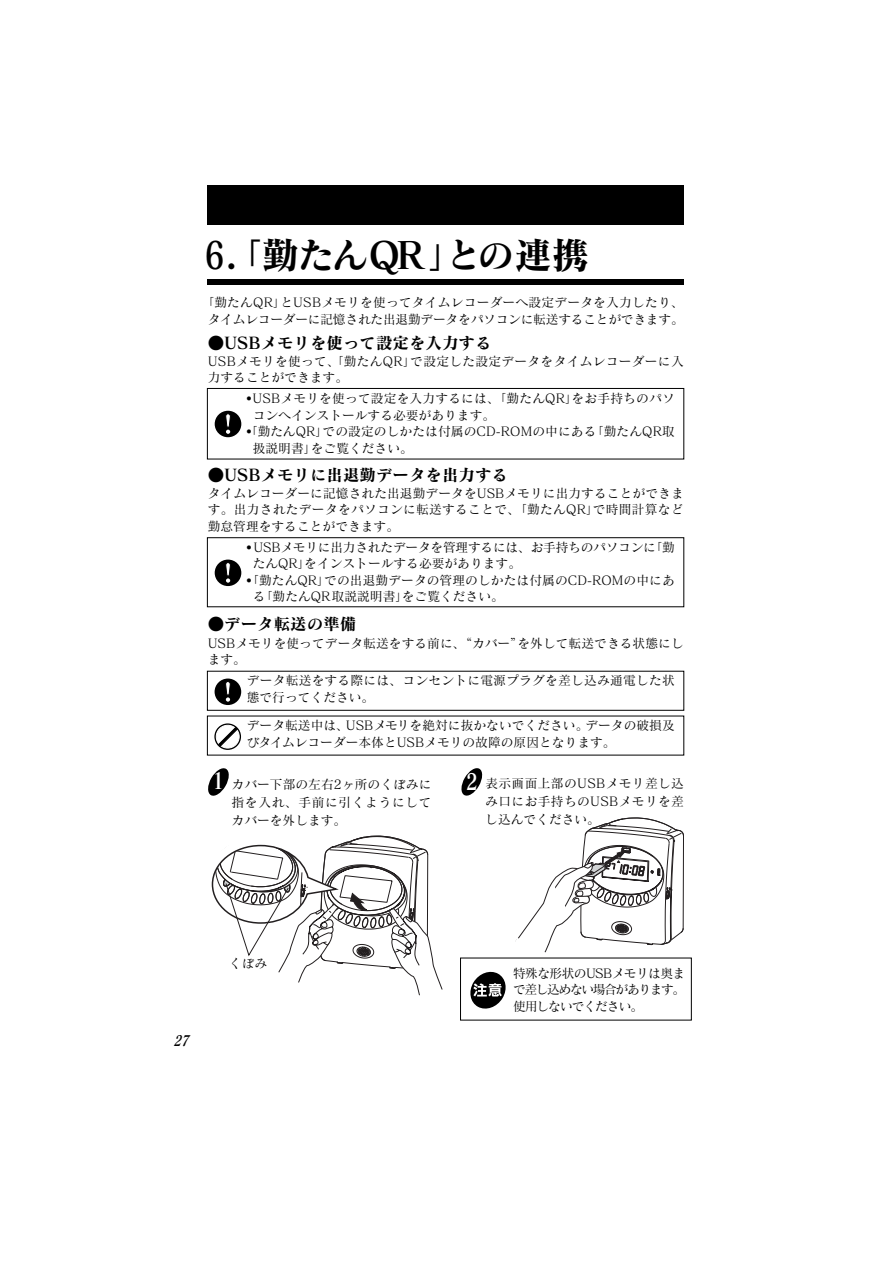
<style>
.page{position:relative;width:893px;height:1263px;background:#fff}
.page>*{position:absolute;margin:0;border:0;box-sizing:border-box;transform-origin:0 0}
.t1{font:37.5px "Matisse CID B";letter-spacing:-.05em;color:#000;scale:.8 1}
.t2{font:22.5px "Matisse CID B";color:#fff;scale:.8 1}
.t3{font:16.5px "Matisse CID B";color:#000}
.t4{font:italic 14.55px "Matisse CID B";color:#000;scale:.78 1}
.t5{font:12.75px/16.5px "Matisse CID M";letter-spacing:.005em;color:#000}
.t6{font:12.75px/16.5px "Matisse CID M";letter-spacing:-.02em;color:#000;text-align:center}
.t7{font:12.75px "Helvetica";color:#000}
.s1{font-family:"Helvetica"}
</style>
<div class="page">
<div style="left:207px;top:186px;width:476px;height:39px;background:#000"></div>
<div style="left:207px;top:279px;width:476px;height:6px;background:#000"></div>
<svg style="left:208px;top:768px;width:21px;height:28px"></svg>
<svg style="left:461px;top:768px;width:22px;height:28px"></svg>
<svg style="left:211px;top:835px;width:232px;height:161px"></svg>
<svg style="left:207px;top:388px;width:477px;height:323px"></svg>
<div style="left:214px;top:679px;width:27px;height:26px;background:#000;border-radius:50%"></div>
<svg style="left:225px;top:682px;width:6px;height:20px"></svg>
<svg style="left:214px;top:723px;width:27px;height:27px"></svg>
<div style="left:216px;top:725px;width:23px;height:23px;background:#fff;border:1px solid #fff;border-radius:50%"></div>
<svg style="left:219px;top:728px;width:18px;height:18px"></svg>
<svg style="left:470px;top:971px;width:36px;height:38px"></svg>
<svg style="left:514px;top:817px;width:170px;height:141px"></svg>
<div style="left:215px;top:411px;width:26px;height:26px;background:#000;border-radius:50%"></div>
<svg style="left:225px;top:414px;width:6px;height:20px"></svg>
<div style="left:215px;top:560px;width:26px;height:26px;background:#000;border-radius:50%"></div>
<svg style="left:225px;top:563px;width:6px;height:20px"></svg>
<h1 class="t1" style="left:205px;top:240px;width:482px">6.「勤たんQR」との連携</h1>
<p class="t6" style="left:201px;top:296px;width:484px">「勤たんQR」とUSBメモリを使ってタイムレコーダーへ設定データを入力したり、タイムレコーダーに記憶された出退勤データをパソコンに転送することができます。</p>
<p class="t3" style="left:208px;top:337px;width:285px">●USBメモリを使って設定を入力する</p>
<p class="t5" style="left:208px;top:354px;width:477px">USBメモリを使って、「勤たんQR」で設定した設定データをタイムレコーダーに入力することができます。</p>
<p class="t5" style="left:247px;top:392px;width:429px"><span class="s1">•</span>USBメモリを使って設定を入力するには、「勤たんQR」をお手持ちのパソ</p>
<p class="t5" style="left:253px;top:408px;width:244px">コンへインストールする必要があります。</p>
<p class="t5" style="left:245px;top:425px;width:85px">「勤たんQR」</p>
<p class="t7" style="left:247px;top:427px;width:6px">•</p>
<p class="t5" style="left:253px;top:425px;width:423px;text-indent:70px">での設定のしかたは付属のCD-ROMの中にある「勤たんQR取扱説明書」をご覧ください。</p>
<p class="t3" style="left:208px;top:469px;width:302px">●USBメモリに出退勤データを出力する</p>
<p class="t5" style="left:208px;top:486px;width:477px;text-align:justify">タイムレコーダーに記憶された出退勤データをUSBメモリに出力することができます。出力されたデータをパソコンに転送することで、「勤たんQR」で時間計算など勤怠管理をすることができます。</p>
<p class="t6" style="left:247px;top:540px;width:429px"><span class="s1">•</span> USBメモリに出力されたデータを管理するには、お手持ちのパソコンに「勤</p>
<p class="t5" style="left:253px;top:557px;width:270px">たんQR」をインストールする必要があります。</p>
<p class="t5" style="left:246px;top:573px;width:85px">「勤たんQR」</p>
<p class="t7" style="left:247px;top:575px;width:6px">•</p>
<p class="t5" style="left:253px;top:573px;width:423px;text-indent:71px">での出退勤データの管理のしかたは付属のCD-ROMの中にある「勤たんQR取説説明書」をご覧ください。</p>
<p class="t3" style="left:208px;top:617px;width:150px">●データ転送の準備</p>
<p class="t5" style="left:208px;top:636px;width:477px">USBメモリを使ってデータ転送をする前に、“カバー”を外して転送できる状態にします。</p>
<p class="t5" style="left:247px;top:674px;width:429px">データ転送をする際には、コンセントに電源プラグを差し込み通電した状態で行ってください。</p>
<p class="t5" style="left:247px;top:719px;width:429px">データ転送中は、USBメモリを絶対に抜かないでください。データの破損及びタイムレコーダー本体とUSBメモリの故障の原因となります。</p>
<p class="t5" style="left:231px;top:777px;width:201px;line-height:18px;text-align:justify">カバー下部の左右2ヶ所のくぼみに指を入れ、手前に引くようにしてカバーを外します。</p>
<p class="t5" style="left:485px;top:776px;width:200px;line-height:18px;text-align:justify">表示画面上部のUSBメモリ差し込み口にお手持ちのUSBメモリを差し込んでください。</p>
<h2 class="t2" style="left:212px;top:772px;width:16px">1</h2>
<h2 class="t2" style="left:466px;top:773px;width:16px">2</h2>
<p class="t4" style="left:173px;top:1035px;width:25px">27</p>
<p class="t5" style="left:229px;top:957px;width:40px">くぼみ</p>
<p class="t5" style="left:513px;top:967px;width:174px;text-align:justify">特殊な形状のUSBメモリは奥まで差し込めない場合があります。使用しないでください。</p>
</div>
